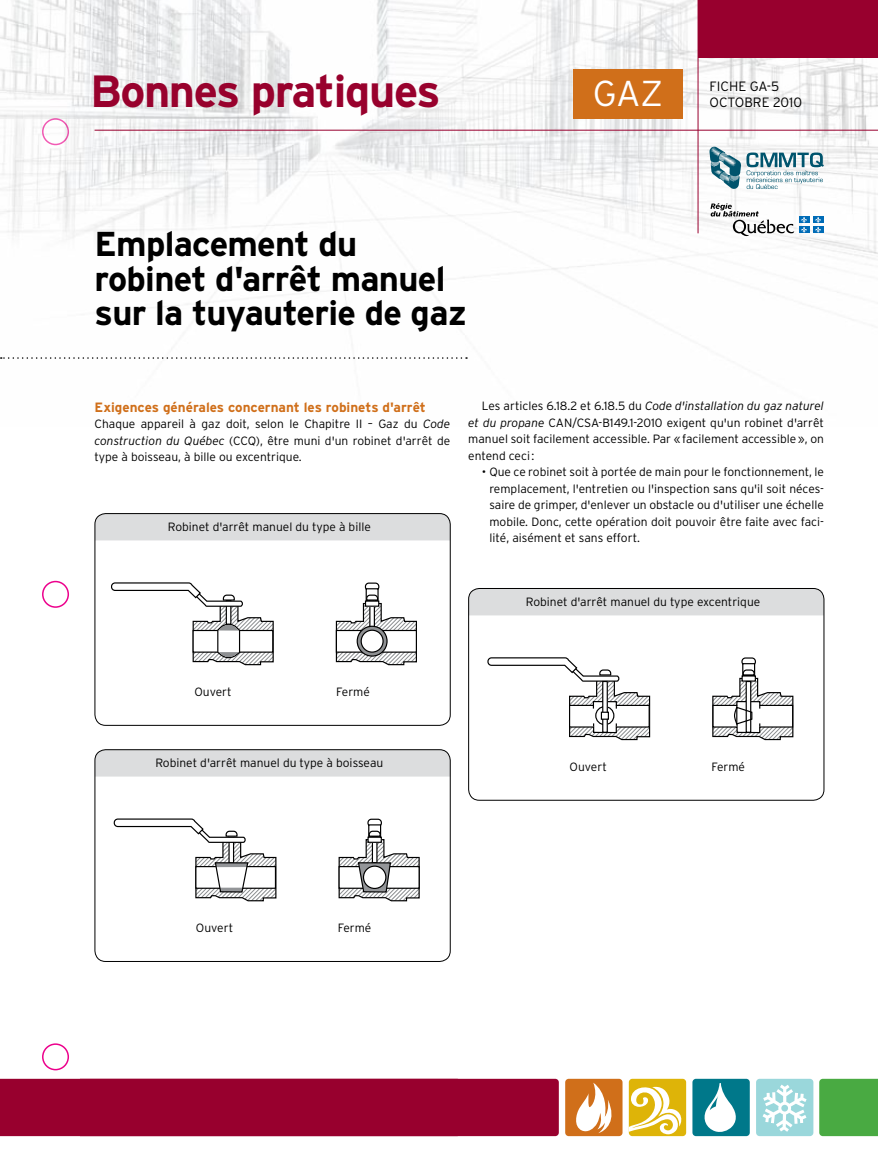
<style>
.page{position:relative;width:878px;height:1175px;background:#fff}
.page>*{position:absolute;margin:0;border:0;box-sizing:border-box;transform-origin:0 0}
.t1{font:700 45px "Interstate";letter-spacing:-.03em;color:#98012d}
.t2{font:300 36px "Interstate";color:#fff}
.t3{font:700 34.5px/34.5px "Interstate";letter-spacing:-.02em;color:#000}
.t4{font:700 13.5px "Interstate";color:#d06f1a}
.t5{font:300 13.5px/16px "Interstate";color:#000}
.t6{font:300 12px/16.5px "Interstate";color:#000;text-align:justify}
.s1{font-style:italic}
</style>
<div class="page">
<div style="left:42px;top:1043px;width:27px;height:27px;border:2px solid #ec008c;border-radius:50%"></div>
<div style="left:42px;top:581px;width:27px;height:27px;border:2px solid #ec008c;border-radius:50%"></div>
<img style="left:0;top:0;width:878px;height:359px">
<div style="left:698px;top:0;width:180px;height:57px;background:#98002e"></div>
<hr style="left:697px;top:0;width:1px;height:233px;background:#98002e">
<hr style="left:94px;top:130px;width:784px;height:1px;background:#98002e">
<div style="left:565px;top:1078px;width:57px;height:58px;background:#d06f1a;border-radius:4px"></div>
<svg style="left:576px;top:1082px;width:36px;height:51px"></svg>
<div style="left:692px;top:1078px;width:57px;height:58px;background:#00788a;border-radius:4px"></div>
<svg style="left:704px;top:1083px;width:32px;height:49px"></svg>
<div style="left:756px;top:1078px;width:57px;height:58px;background:#9ad7db;border-radius:4px"></div>
<svg style="left:762px;top:1084px;width:44px;height:47px"></svg>
<div style="left:628px;top:1078px;width:58px;height:58px;background:#deb408;border-radius:4px"></div>
<svg style="left:628px;top:1084px;width:54px;height:50px"></svg>
<div style="left:819px;top:1078px;width:59px;height:58px;background:#49aa42"></div>
<div style="left:0;top:1078px;width:559px;height:58px;background:#98002e"></div>
<svg style="left:709px;top:147px;width:115px;height:42px"></svg>
<svg style="left:710px;top:203px;width:84px;height:33px"></svg>
<div style="left:798px;top:216px;width:11px;height:7px;background:#006cb7"></div>
<div style="left:812px;top:216px;width:11px;height:7px;background:#006cb7"></div>
<div style="left:798px;top:226px;width:11px;height:7px;background:#006cb7"></div>
<svg style="left:801px;top:217px;width:6px;height:16px"></svg>
<div style="left:812px;top:226px;width:11px;height:7px;background:#006cb7"></div>
<svg style="left:815px;top:217px;width:6px;height:16px"></svg>
<svg style="left:1px;top:357px;width:466px;height:2px"></svg>
<div style="left:573px;top:69px;width:109px;height:50px;background:#d06f1a"></div>
<div style="left:96px;top:513px;width:354px;height:27px;background:#dcddde"></div>
<div style="left:94px;top:513px;width:356px;height:212px;border:1px solid #000;border-radius:11px"></div>
<div style="left:365px;top:582px;width:14px;height:9px;border:1px solid #000;border-radius:3px"></div>
<div style="left:366px;top:589px;width:12px;height:11px;background:#fff"></div>
<div style="left:365px;top:588px;width:13px;height:13px;border:1px solid #000"></div>
<svg style="left:335px;top:594px;width:82px;height:72px"></svg>
<hr style="left:370px;top:600px;width:4px;height:27px;background:#fff">
<div style="left:369px;top:600px;width:6px;height:28px;border:1px solid #000"></div>
<div style="left:365px;top:601px;width:14px;height:5px;background:#fff"></div>
<div style="left:365px;top:600px;width:14px;height:7px;border:1px solid #000"></div>
<svg style="left:357px;top:626px;width:30px;height:30px"></svg>
<div style="left:356px;top:625px;width:31px;height:31px;border:1px solid #000;border-radius:50%"></div>
<div style="left:361px;top:630px;width:22px;height:22px;background:#fff;border-radius:50%"></div>
<div style="left:360px;top:629px;width:23px;height:23px;border:1px solid #000;border-radius:50%"></div>
<svg style="left:111px;top:582px;width:163px;height:84px"></svg>
<div style="left:96px;top:749px;width:354px;height:27px;background:#dcddde"></div>
<div style="left:94px;top:749px;width:356px;height:212px;border:1px solid #000;border-radius:11px"></div>
<div style="left:367px;top:818px;width:15px;height:9px;border:1px solid #000;border-radius:3px"></div>
<div style="left:369px;top:825px;width:11px;height:11px;background:#fff"></div>
<div style="left:368px;top:824px;width:13px;height:13px;border:1px solid #000"></div>
<svg style="left:113px;top:818px;width:164px;height:84px"></svg>
<svg style="left:338px;top:830px;width:82px;height:72px"></svg>
<div style="left:363px;top:866px;width:23px;height:22px;background:#fff;border-radius:50%"></div>
<div style="left:363px;top:865px;width:23px;height:24px;border:1px solid #000;border-radius:50%"></div>
<div style="left:468px;top:588px;width:356px;height:27px;background:#dcddde"></div>
<div style="left:468px;top:588px;width:356px;height:212px;border:1px solid #000;border-radius:11px"></div>
<div style="left:741px;top:657px;width:15px;height:9px;border:1px solid #000;border-radius:3px"></div>
<div style="left:742px;top:663px;width:12px;height:12px;background:#fff"></div>
<div style="left:742px;top:663px;width:13px;height:13px;border:1px solid #000"></div>
<svg style="left:487px;top:657px;width:163px;height:83px"></svg>
<div style="left:601px;top:712px;width:7px;height:7px;background:#fff"></div>
<div style="left:600px;top:711px;width:9px;height:8px;border:1px solid #000"></div>
<svg style="left:712px;top:669px;width:82px;height:71px"></svg>
<h1 class="t1" style="left:90px;top:66px;width:352px">Bonnes pratiques</h1>
<h2 class="t2" style="left:593px;top:73px;width:72px">GAZ</h2>
<h3 class="t3" style="left:94px;top:226px;width:374px">Emplacement du robinet d'arrêt manuel sur la tuyauterie de gaz</h3>
<p class="t5" style="left:709px;top:78px;width:94px">Fiche GA-5<br>OCTOBRE 2010</p>
<p class="t4" style="left:94px;top:399px;width:333px">Exigences générales concernant les robinets d'arrêt</p>
<p class="t6" style="left:94px;top:415px;width:357px">Chaque appareil à gaz doit, selon le Chapitre II – Gaz du <span class="s1">Code construction du Québec</span> (CCQ), être muni d'un robinet d'arrêt de type à boisseau, à bille ou excentrique.</p>
<p class="t6" style="left:168px;top:518px;width:204px">Robinet d'arrêt manuel du type à bille</p>
<p class="t6" style="left:468px;top:398px;width:357px;text-indent:14px">Les articles 6.18.2 et 6.18.5 du <span class="s1">Code d'installation du gaz naturel et du propane</span> CAN/CSA-B149.1-2010 exigent qu'un robinet d'arrêt manuel soit facilement accessible. Par «facilement accessible», on entend ceci:</p>
<p class="t6" style="left:489px;top:464px;width:336px;text-indent:-8px">• Que ce robinet soit à portée de main pour le fonctionnement, le remplacement, l'entretien ou l'inspection sans qu'il soit néces&shy;saire de grimper, d'enlever un obstacle ou d'utiliser une échelle mobile. Donc, cette opération doit pouvoir être faite avec faci&shy;lité, aisément et sans effort.</p>
<p class="t6" style="left:526px;top:593px;width:236px">Robinet d'arrêt manuel du type excentrique</p>
<p class="t6" style="left:194px;top:683px;width:39px">Ouvert</p>
<p class="t6" style="left:336px;top:683px;width:35px">Fermé</p>
<p class="t6" style="left:155px;top:754px;width:229px">Robinet d'arrêt manuel du type à boisseau</p>
<p class="t6" style="left:569px;top:758px;width:39px">Ouvert</p>
<p class="t6" style="left:711px;top:758px;width:35px">Fermé</p>
<p class="t6" style="left:196px;top:919px;width:39px">Ouvert</p>
<p class="t6" style="left:338px;top:919px;width:35px">Fermé</p>
</div>
